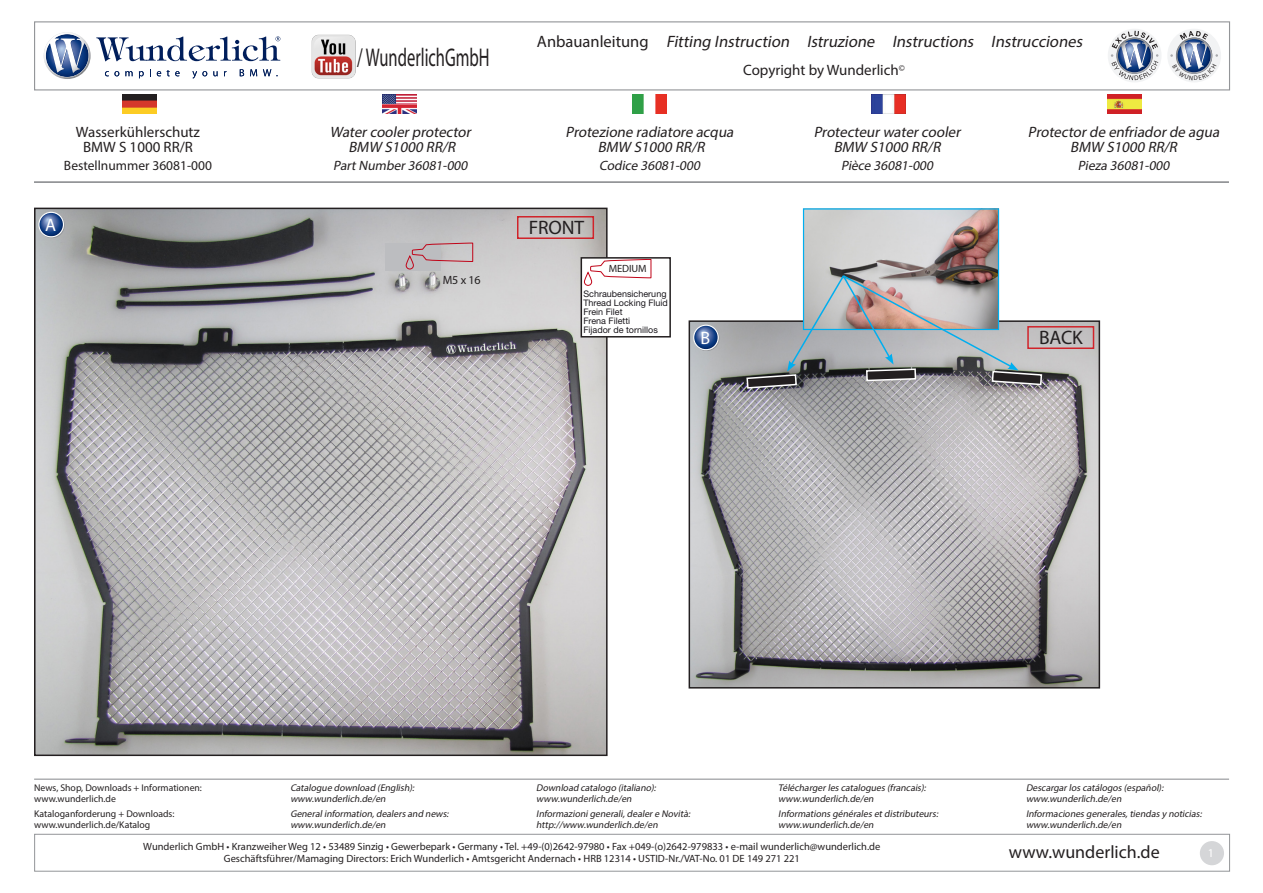
<style>
.page{position:relative;width:1263px;height:893px;background:#fff}
.page>*{position:absolute;margin:0;border:0;box-sizing:border-box;transform-origin:0 0}
.t1{font:25.8px "Myriad Pro";color:#231f20;scale:.64 1}
.t2{font:19.5px "Myriad Pro";letter-spacing:-.01em;color:#231f20}
.t3{font:18px "Myriad Pro";color:#231f20}
.t4{font:18px "Myriad Pro";color:#fff}
.t5{font:italic 16.5px "Myriad Pro";color:#231f20}
.t6{font:italic 15px "Myriad Pro";color:#231f20}
.t7{font:15px "Myriad Pro";color:#231f20}
.t8{font:italic 13.5px "Myriad Pro";color:#231f20}
.t9{font:13.5px "Myriad Pro";color:#231f20}
.t10{font:12px "Myriad Pro";color:#231f20}
.t11{font:12px "Myriad Pro";color:#fff}
.t12{font:10.5px "Myriad Pro";color:#231f20}
.Fliesstext_n{font:italic 9.75px "Myriad Pro";letter-spacing:-.015em;color:#231f20}
.Fliesstext_n-2{font:9.75px "Myriad Pro";color:#231f20}
.t13{font:9px/9px "Helvetica Neue LT Std";color:#1a171c}
.s1{font-style:normal}
</style>
<div class="page">
<div style="left:34px;top:21px;width:1196px;height:69px;background:#fff;border:1px solid #939598"></div>
<div style="left:34px;top:834px;width:1196px;height:37px;background:#fff;border:1px solid #939598"></div>
<div style="left:1167px;top:29px;width:54px;height:53px;background:#f2f3f4;border-radius:50%"></div>
<div style="left:1108px;top:29px;width:53px;height:53px;background:#f2f3f4;border-radius:50%"></div>
<svg style="left:1111px;top:31px;width:47px;height:49px"></svg>
<svg style="left:44px;top:32px;width:236px;height:47px"></svg>
<img style="left:37px;top:211px;width:568px;height:542px">
<div style="left:34px;top:208px;width:574px;height:548px;border:2px solid #231f20"></div>
<img style="left:691px;top:323px;width:406px;height:362px">
<div style="left:688px;top:320px;width:412px;height:368px;border:2px solid #231f20"></div>
<img style="left:805px;top:210px;width:192px;height:64px">
<div style="left:803px;top:208px;width:196px;height:122px;border:1px solid #00aeef"></div>
<div style="left:385px;top:243px;width:55px;height:27px;background:#bcbdc0"></div>
<div style="left:1200px;top:841px;width:24px;height:24px;background:#d5d6d8;border-radius:50%"></div>
<svg style="left:38px;top:212px;width:27px;height:26px"></svg>
<img style="left:122px;top:94px;width:34px;height:20px">
<img style="left:382px;top:94px;width:34px;height:20px">
<img style="left:632px;top:94px;width:34px;height:20px">
<img style="left:871px;top:94px;width:34px;height:20px">
<img style="left:1108px;top:94px;width:34px;height:20px">
<hr style="left:34px;top:181px;width:1195px;height:1px;background:#939598">
<hr style="left:34px;top:779px;width:1195px;height:1px;background:#939598">
<hr style="left:34px;top:182px;width:1195px;height:1px;background:#939598">
<img style="left:311px;top:34px;width:45px;height:45px">
<div style="left:517px;top:216px;width:77px;height:23px;border:2px solid #d1232a"></div>
<div style="left:1027px;top:326px;width:67px;height:23px;border:2px solid #d1232a"></div>
<svg style="left:693px;top:325px;width:26px;height:26px"></svg>
<div style="left:581px;top:258px;width:89px;height:79px;background:#fff"></div>
<svg style="left:584px;top:260px;width:68px;height:26px"></svg>
<div style="left:580px;top:257px;width:91px;height:81px;border:2px solid #231f20"></div>
<svg style="left:405px;top:243px;width:68px;height:27px"></svg>
<svg style="left:746px;top:274px;width:297px;height:115px;background:#acacad"></svg>
<svg style="left:1170px;top:31px;width:48px;height:49px"></svg>
<p class="t7" style="left:76px;top:123px;width:126px">Wasserkühlerschutz</p>
<p class="t7" style="left:83px;top:138px;width:111px">BMW S 1000 RR/R</p>
<p class="t9" style="left:64px;top:157px;width:150px">Bestellnummer 36081-000</p>
<p class="t4" style="left:45px;top:213px;width:13px">A</p>
<p class="t1" style="left:357px;top:41px;width:208px">/ WunderlichGmbH</p>
<p class="t6" style="left:330px;top:123px;width:146px">Watercoolerprotector</p>
<p class="t6" style="left:348px;top:138px;width:111px">BMW S1000 RR/R</p>
<p class="t8" style="left:333px;top:157px;width:139px">PartNumber36081-000</p>
<p class="t13" style="left:405px;top:273px;width:85px">Schraubensicherung</p>
<p class="t10" style="left:443px;top:273px;width:40px">M5 x 16</p>
<p class="t5" style="left:537px;top:32px;width:550px"><span class="s1">A n b a u a n l e i t u n g</span> Fitting Instruction Istruzione Instructions Instrucciones</p>
<p class="t7" style="left:743px;top:61px;width:163px">Copyright by Wunderlich<sup>©</sup></p>
<p class="t6" style="left:566px;top:123px;width:173px">Protezione radiatore acqua</p>
<p class="t6" style="left:598px;top:138px;width:111px">BMW S1000 RR/R</p>
<p class="t8" style="left:599px;top:157px;width:105px">Codice 36081-000</p>
<p class="t2" style="left:529px;top:215px;width:57px">FRONT</p>
<p class="t12" style="left:609px;top:262px;width:39px">MEDIUM</p>
<p class="t6" style="left:814px;top:123px;width:151px">Protecteurwatercooler</p>
<p class="t6" style="left:834px;top:138px;width:111px">BMW S1000 RR/R</p>
<p class="t8" style="left:841px;top:157px;width:96px">Pièce 36081-000</p>
<p class="t6" style="left:1028px;top:123px;width:196px">Protectorde enfriadorde agua</p>
<p class="t6" style="left:1070px;top:138px;width:111px">BMW S1000 RR/R</p>
<p class="t8" style="left:1078px;top:157px;width:96px">Pieza 36081-000</p>
<p class="t13" style="left:583px;top:289px;width:86px">Schraubensicherung<br>Thread Locking Fluid<br>Frein Filet<br>Frena Filetti<br>Fijador de tornillos</p>
<p class="t4" style="left:701px;top:327px;width:11px">B</p>
<p class="t2" style="left:1039px;top:325px;width:45px">BACK</p>
<p class="Fliesstext_n-2" style="left:34px;top:782px;width:169px">News, Shop, Downloads + Informationen:</p>
<p class="Fliesstext_n-2" style="left:34px;top:792px;width:83px">www.wunderlich.de</p>
<p class="Fliesstext_n-2" style="left:34px;top:807px;width:142px">Kataloganforderung + Downloads:</p>
<p class="Fliesstext_n-2" style="left:34px;top:819px;width:118px">www.wunderlich.de/Katalog</p>
<p class="Fliesstext_n" style="left:290px;top:782px;width:128px">Catalogue download (English):</p>
<p class="Fliesstext_n" style="left:290px;top:792px;width:99px">www.wunderlich.de/en</p>
<p class="Fliesstext_n" style="left:290px;top:807px;width:162px">Generalinformation,dealers and news:</p>
<p class="Fliesstext_n" style="left:290px;top:819px;width:99px">www.wunderlich.de/en</p>
<p class="Fliesstext_n" style="left:536px;top:782px;width:123px">Download catalogo (italiano):</p>
<p class="Fliesstext_n" style="left:536px;top:792px;width:99px">www.wunderlich.de/en</p>
<p class="Fliesstext_n" style="left:536px;top:807px;width:157px">Informazionigenerali,dealere Novità:</p>
<p class="Fliesstext_n" style="left:536px;top:819px;width:125px">http://www.wunderlich.de/en</p>
<p class="Fliesstext_n" style="left:778px;top:782px;width:151px">Téléchargerles catalogues (francais):</p>
<p class="Fliesstext_n" style="left:778px;top:792px;width:99px">www.wunderlich.de/en</p>
<p class="Fliesstext_n" style="left:778px;top:807px;width:163px">Informations générales etdistributeurs:</p>
<p class="Fliesstext_n" style="left:778px;top:819px;width:99px">www.wunderlich.de/en</p>
<p class="Fliesstext_n" style="left:1026px;top:782px;width:141px">Descargarlos catálogos (español):</p>
<p class="Fliesstext_n" style="left:1026px;top:792px;width:99px">www.wunderlich.de/en</p>
<p class="Fliesstext_n" style="left:1026px;top:807px;width:179px">Informaciones generales,tiendas y noticias:</p>
<p class="Fliesstext_n" style="left:1026px;top:819px;width:99px">www.wunderlich.de/en</p>
<p class="t12" style="left:143px;top:840px;width:739px">Wunderlich GmbH • Kranzweiher Weg 12 • 53489 Sinzig • Gewerbepark • Germany • Tel. +49-(0)2642-97980 • Fax +049-(o)2642-979833 • e-mail wunderlich@wunderlich.de</p>
<p class="t12" style="left:224px;top:852px;width:578px">Geschäftsführer/Mamaging Directors: Erich Wunderlich • Amtsgericht Andernach • HRB 12314 • USTID-Nr./VAT-No. 01 DE 149 271 221</p>
<p class="t3" style="left:1009px;top:841px;width:152px">www.wunderlich.de</p>
<p class="t11" style="left:1208px;top:845px;width:8px">1</p>
</div>
